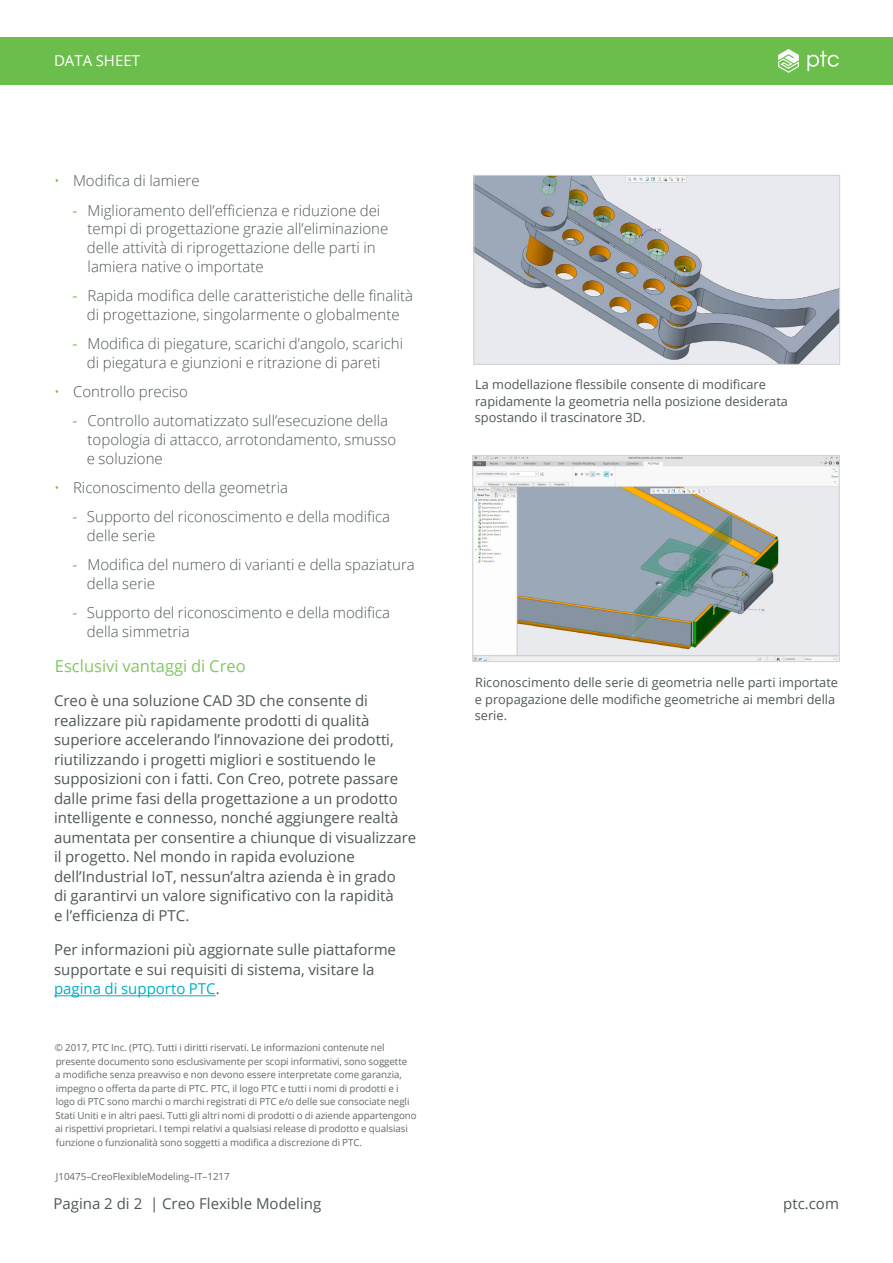
<style>
.page{position:relative;width:893px;height:1263px;background:#fff}
.page>*{position:absolute;margin:0;border:0;box-sizing:border-box;transform-origin:0 0}
._3__Text_Subhead_1{font:16.5px "Open Sans";color:#82c663}
.t1{font:300 15px/18.8px "Open Sans";color:#4e5758}
._4__Text_Body{font:15px/19.5px "Open Sans";color:#4e5758}
.t2{font:15px "Open Sans";color:#fff}
._6__Caption{font:12.75px/16.5px "Open Sans";color:#4e5758}
._10__Legal{font:9.75px/13.5px "Open Sans";letter-spacing:-.005em;color:#616869}
.s1{color:#6cbe4c}
.s2{font-family:"DIN Pro";font-weight:400;color:#6cbe4c}
.s3{color:#00acc8}
</style>
<div class="page">
<div style="left:0;top:37px;width:893px;height:48px;background:#6cbe4c"></div>
<svg style="left:778px;top:49px;width:21px;height:24px"></svg>
<svg style="left:807px;top:51px;width:32px;height:20px"></svg>
<hr style="left:54px;top:995px;width:162px;height:1px;background:#00acc8">
<img style="left:475px;top:177px;width:363px;height:186px">
<div style="left:473px;top:175px;width:367px;height:190px;border:1px solid #d1d2d4"></div>
<img style="left:474px;top:457px;width:364px;height:203px">
<div style="left:472px;top:455px;width:368px;height:207px;border:1px solid #d1d2d4"></div>
<p class="t2" style="left:54px;top:50px;width:88px">DATA SHEET</p>
<p class="t1" style="left:54px;top:171px;width:147px"><span class="s1">•</span> Modifica di lamiere</p>
<p class="t1" style="left:87px;top:200px;width:303px;text-indent:-15px"><span class="s2">-</span> Miglioramento dell’efficienza e riduzione dei tempi di progettazione grazie all’eliminazione delle attività di riprogettazione delle parti in lamiera native o importate</p>
<p class="t1" style="left:72px;top:286px;width:343px;text-align:center"><span class="s2">-</span> Rapida modifica delle caratteristiche delle finalità di progettazione, singolarmente o globalmente</p>
<p class="t1" style="left:72px;top:334px;width:333px;text-align:center"><span class="s2">-</span> Modifica di piegature, scarichi d’angolo, scarichi di piegatura e giunzioni e ritrazione di pareti</p>
<p class="t1" style="left:54px;top:382px;width:135px"><span class="s1">•</span> Controllo preciso</p>
<p class="t1" style="left:87px;top:411px;width:311px;text-indent:-15px"><span class="s2">-</span> Controllo automatizzato sull’esecuzione della topologia di attacco, arrotondamento, smusso e soluzione</p>
<p class="t1" style="left:54px;top:478px;width:235px"><span class="s1">•</span> Riconoscimento della geometria</p>
<p class="t1" style="left:87px;top:507px;width:305px;text-indent:-15px"><span class="s2">-</span> Supporto del riconoscimento e della modifica delle serie</p>
<p class="t1" style="left:87px;top:555px;width:329px;text-indent:-15px"><span class="s2">-</span> Modifica del numero di varianti e della spaziatura della serie</p>
<p class="t1" style="left:87px;top:603px;width:305px;text-indent:-15px"><span class="s2">-</span> Supporto del riconoscimento e della modifica della simmetria</p>
<p class="_3__Text_Subhead_1" style="left:55px;top:654px;width:192px">Esclusivi vantaggi di Creo</p>
<p class="_4__Text_Body" style="left:54px;top:691px;width:364px">Creo è una soluzione CAD 3D che consente di realizzare più rapidamente prodotti di qualità superiore accelerando l’innovazione dei prodotti, riutilizzando i progetti migliori e sostituendo le supposizioni con i fatti. Con Creo, potrete passare dalle prime fasi della progettazione a un prodotto intelligente e connesso, nonché aggiungere realtà aumentata per consentire a chiunque di visualizzare il progetto. Nel mondo in rapida evoluzione dell’Industrial IoT, nessun’altra azienda è in grado<br>di garantirvi un valore significativo con la rapidità<br>e l’efficienza di PTC.</p>
<p class="_4__Text_Body" style="left:54px;top:940px;width:344px">Per informazioni più aggiornate sulle piattaforme supportate e sui requisiti di sistema, visitare la <span class="s3">pagina di supporto PTC</span>.</p>
<p class="_10__Legal" style="left:55px;top:1041px;width:363px">© 2017, PTC Inc. (PTC). Tutti i diritti riservati. Le informazioni contenute nel presente documento sono esclusivamente per scopi informativi, sono soggette<br>a modifiche senza preavviso e non devono essere interpretate come garanzia, impegno o offerta da parte di PTC. PTC, il logo PTC e tutti i nomi di prodotti e i logo di PTC sono marchi o marchi registrati di PTC e/o delle sue consociate negli Stati Uniti e in altri paesi. Tutti gli altri nomi di prodotti o di aziende appartengono ai rispettivi proprietari. I tempi relativi a qualsiasi release di prodotto e qualsiasi funzione o funzionalità sono soggetti a modifica a discrezione di PTC.</p>
<p class="_10__Legal" style="left:56px;top:1169px;width:175px">J10475–CreoFlexibleModeling–IT–1217</p>
<p class="_4__Text_Body" style="left:53px;top:1193px;width:269px">Pagina 2 di 2 | Creo Flexible Modeling</p>
<p class="_6__Caption" style="left:475px;top:376px;width:315px">La modellazione flessibile consente di modificare rapidamente la geometria nella posizione desiderata spostando il trascinatore 3D.</p>
<p class="_6__Caption" style="left:475px;top:674px;width:365px">Riconoscimento delle serie di geometria nelle parti importate e propagazione delle modifiche geometriche ai membri della serie.</p>
<p class="_4__Text_Body" style="left:783px;top:1193px;width:57px">ptc.com</p>
</div>
